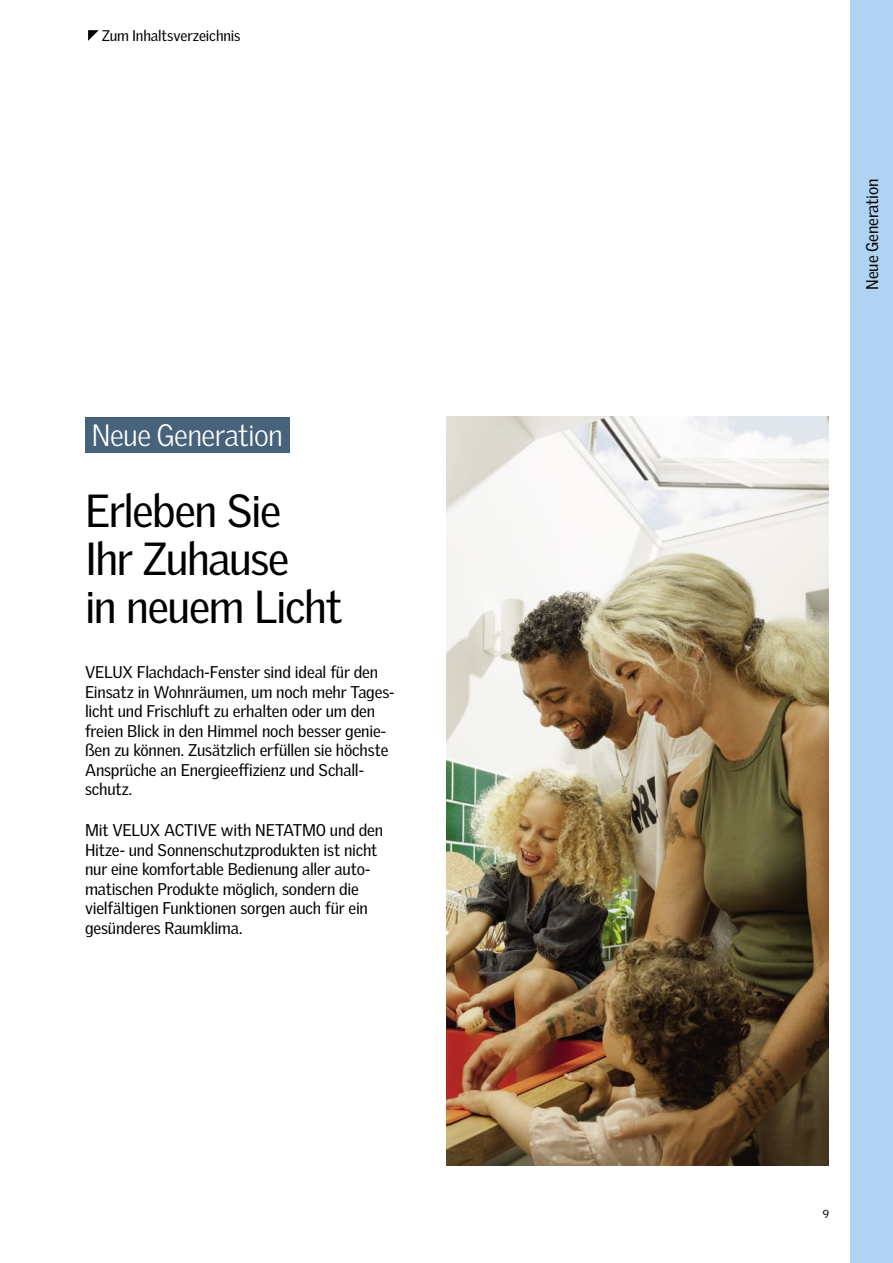
<style>
.page{position:relative;width:893px;height:1263px;background:#fff}
.page>*{position:absolute;margin:0;border:0;box-sizing:border-box;transform-origin:0 0}
.t1{font:45px/48px "Velux Gothic";letter-spacing:-.03em;color:#000}
.t2{font:300 30px "Velux Gothic";letter-spacing:-.02em;color:#fff}
.t3{font:16.5px/19.5px "Velux Gothic";letter-spacing:-.01em;color:#000}
.t4{font:15px "Velux Gothic";letter-spacing:-.01em;color:#000}
.t5{font:11.25px "Velux Gothic";color:#000}
</style>
<div class="page">
<img style="left:446px;top:417px;width:382px;height:748px">
<div style="left:850px;top:0;width:43px;height:1263px;background:#b1d3f2"></div>
<div style="left:85px;top:417px;width:204px;height:35px;background:#47627b"></div>
<svg style="left:88px;top:30px;width:11px;height:11px"></svg>
<p class="t4" style="left:102px;top:27px;width:140px">Zum Inhaltsverzeichnis</p>
<h2 class="t2" style="left:91px;top:417px;width:193px">Neue Generation</h2>
<h1 class="t1" style="left:85px;top:486px;width:259px">Erleben Sie<br>Ihr Zuhause<br>in neuem Licht</h1>
<p class="t3" style="left:85px;top:662px;width:311px">VELUX Flachdach-Fenster sind ideal für den Einsatz in Wohnräumen, um noch mehr Tages&shy;licht und Frischluft zu erhalten oder um den freien Blick in den Himmel noch besser genie&shy;ßen zu können. Zusätzlich erfüllen sie höchste Ansprüche an Energieeffizienz und Schall&shy;schutz.</p>
<p class="t3" style="left:85px;top:820px;width:300px">Mit VELUX ACTIVE with NETATMO und den Hitze- und Sonnenschutzprodukten ist nicht nur eine komfortable Bedienung aller auto&shy;matischen Produkte möglich, sondern die vielfältigen Funktionen sorgen auch für ein gesünderes Raumklima.</p>
<p class="t3" style="left:862px;top:290px;width:113px;rotate:-90deg">Neue Generation</p>
<p class="t5" style="left:823px;top:1207px;width:8px">9</p>
</div>
